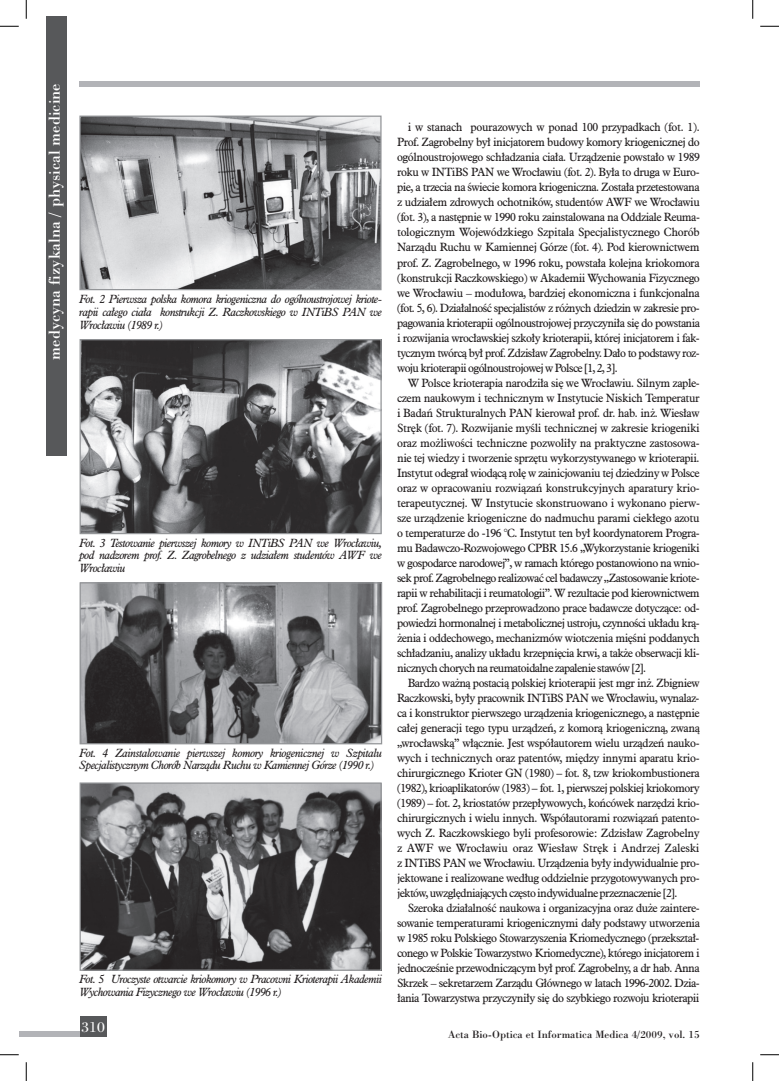
<style>
.page{position:relative;width:779px;height:1081px;background:#fff}
.page>*{position:absolute;margin:0;border:0;box-sizing:border-box;transform-origin:0 0}
.t1{font:15px "Bodoni PL";color:#fff}
.t2{font:13.75px "Bodoni Bk PL";color:#fff}
.t3{font:10.62px/15px "Aldine 721 PL";letter-spacing:-.06em;color:#231f20;text-align:justify}
.t4{font:italic 10.62px/12.8px "Aldine 721 PL";letter-spacing:-.05em;color:#231f20;text-align:justify}
.t5{font:10px "Bodoni PL";color:#231f20}
.s1{font-family:"Aldine 721 Lt PL"}
</style>
<div class="page">
<div style="left:79px;top:81px;width:620px;height:5px;background:#b2b3b7"></div>
<div style="left:46px;top:17px;width:20px;height:439px;background:#57585a"></div>
<div style="left:19px;top:1030px;width:79px;height:6px;background:#b2b3b7"></div>
<div style="left:80px;top:1015px;width:26px;height:21px;background:#57585a"></div>
<img style="left:81px;top:117px;width:299px;height:171px">
<div style="left:79px;top:115px;width:303px;height:175px;border:1px solid #939598"></div>
<img style="left:82px;top:341px;width:298px;height:191px">
<div style="left:80px;top:339px;width:302px;height:195px;border:1px solid #939598"></div>
<img style="left:82px;top:584px;width:298px;height:158px">
<div style="left:80px;top:582px;width:302px;height:162px;border:1px solid #939598"></div>
<img style="left:82px;top:784px;width:298px;height:184px">
<div style="left:80px;top:782px;width:302px;height:188px;border:1px solid #939598"></div>
<svg style="left:0;top:25px;width:19px;height:2px"></svg>
<svg style="left:760px;top:25px;width:19px;height:2px"></svg>
<svg style="left:0;top:1054px;width:19px;height:1px"></svg>
<svg style="left:760px;top:1054px;width:19px;height:1px"></svg>
<svg style="left:25px;top:0;width:2px;height:19px"></svg>
<svg style="left:25px;top:1062px;width:2px;height:18px"></svg>
<svg style="left:752px;top:0;width:1px;height:19px"></svg>
<svg style="left:752px;top:1062px;width:1px;height:18px"></svg>
<h1 class="t1" style="left:44px;top:359px;width:277px;rotate:-90deg">medycyna fizykalna / physical medicine</h1>
<p class="t4" style="left:80px;top:292px;width:304px">Fot. 2 Pierwsza polska komora kriogeniczna do ogólnoustrojowej kriote&shy;rapii całego ciała konstrukcji Z. Raczkowskiego w INTiBS PAN we Wrocławiu (1989 r.)</p>
<p class="t4" style="left:80px;top:535px;width:304px">Fot. 3 Testowanie pierwszej komory w INTiBS PAN we Wrocławiu, pod nadzorem prof. Z. Zagrobelnego z udziałem studentów AWF we Wrocławiu</p>
<p class="t4" style="left:80px;top:745px;width:304px">Fot. 4 Zainstalowanie pierwszej komory kriogenicznej w Szpitalu<br>Specjalistycznym Chorób Narządu Ruchu w Kamiennej Górze (1990 r.)</p>
<p class="t4" style="left:80px;top:971px;width:304px">Fot. 5 Uroczyste otwarcie kriokomory w Pracowni Krioterapii Akademii<br>Wychowania Fizycznego we Wrocławiu (1996 r.)</p>
<p class="t2" style="left:82px;top:1016px;width:25px">310</p>
<p class="t3" style="left:397px;top:120px;width:304px;text-indent:11px">i w stanach pourazowych w ponad 100 przypadkach (fot. 1).<br>Prof. Zagrobelny był inicjatorem budowy komory kriogenicznej do ogólnoustrojowego schładzania ciała. Urządzenie powstało w 1989 roku w INTiBS PAN we Wrocławiu (fot. 2). Była to druga w Euro&shy;pie, a trzecia na świecie komora kriogeniczna. Została przetestowana z udziałem zdrowych ochotników, studentów AWF we Wrocławiu (fot. 3), a następnie w 1990 roku zainstalowana na Oddziale Reuma&shy;tologicznym Wojewódzkiego Szpitala Specjalistycznego Chorób Narządu Ruchu w Kamiennej Górze (fot. 4). Pod kierownictwem prof. Z. Zagrobelnego, w 1996 roku, powstała kolejna kriokomora (konstrukcji Raczkowskiego) w Akademii Wychowania Fizycznego we Wrocławiu <span class="s1">–</span> modułowa, bardziej ekonomiczna i funkcjonalna (fot. 5, 6). Działalność specjalistów z różnych dziedzin w zakresie pro&shy;pagowania krioterapii ogólnoustrojowej przyczyniła się do powstania i rozwijania wrocławskiej szkoły krioterapii, której inicjatorem i fak&shy;tycznym twórcą był prof. Zdzisław Zagrobelny. Dało to podstawy roz&shy;woju krioterapii ogólnoustrojowej w Polsce [1, 2, 3].</p>
<p class="t3" style="left:397px;top:375px;width:304px;text-indent:11px">W Polsce krioterapia narodziła się we Wrocławiu. Silnym zaple&shy;czem naukowym i technicznym w Instytucie Niskich Temperatur i Badań Strukturalnych PAN kierował prof. dr. hab. inż. Wiesław Stręk (fot. 7). Rozwijanie myśli technicznej w zakresie kriogeniki oraz możliwości techniczne pozwoliły na praktyczne zastosowa&shy;nie tej wiedzy i tworzenie sprzętu wykorzystywanego w krioterapii.<br>Instytut odegrał wiodącą rolę w zainicjowaniu tej dziedziny w Polsce oraz w opracowaniu rozwiązań konstrukcyjnych aparatury krio&shy;terapeutycznej. W Instytucie skonstruowano i wykonano pierw&shy;sze urządzenie kriogeniczne do nadmuchu parami ciekłego azotu o temperaturze do -196 °C. Instytut ten był koordynatorem Progra&shy;mu Badawczo-Rozwojowego CPBR 15.6 „Wykorzystanie kriogeniki w gospodarce narodowej”, w ramach którego postanowiono na wnio&shy;sek prof. Zagrobelnego realizować cel badawczy „Zastosowanie kriote&shy;rapii w rehabilitacji i reumatologii”. W rezultacie pod kierownictwem prof. Zagrobelnego przeprowadzono prace badawcze dotyczące: od&shy;powiedzi hormonalnej i metabolicznej ustroju, czynności układu krą&shy;żenia i oddechowego, mechanizmów wiotczenia mięśni poddanych schładzaniu, analizy układu krzepnięcia krwi, a także obserwacji kli&shy;nicznych chorych na reumatoidalne zapalenie stawów [2].</p>
<p class="t3" style="left:397px;top:675px;width:304px;text-indent:11px">Bardzo ważną postacią polskiej krioterapii jest mgr inż. Zbigniew Raczkowski, były pracownik INTiBS PAN we Wrocławiu, wynalaz&shy;ca i konstruktor pierwszego urządzenia kriogenicznego, a następnie całej generacji tego typu urządzeń, z komorą kriogeniczną, zwaną „wrocławską” włącznie. Jest współautorem wielu urządzeń nauko&shy;wych i technicznych oraz patentów, między innymi aparatu krio&shy;chirurgicznego Krioter GN (1980) – fot. 8, tzw kriokombustionera (1982), krioaplikatorów (1983) – fot. 1, pierwszej polskiej kriokomory (1989) – fot. 2, kriostatów przepływowych, końcówek narzędzi krio&shy;chirurgicznych i wielu innych. Współautorami rozwiązań patento&shy;wych Z. Raczkowskiego byli profesorowie: Zdzisław Zagrobelny z AWF we Wrocławiu oraz Wiesław Stręk i Andrzej Zaleski z INTiBS PAN we Wrocławiu. Urządzenia były indywidualnie pro&shy;jektowane i realizowane według oddzielnie przygotowywanych pro&shy;jektów, uwzględniających często indywidualne przeznaczenie [2].</p>
<p class="t3" style="left:397px;top:900px;width:304px;text-indent:11px">Szeroka działalność naukowa i organizacyjna oraz duże zaintere&shy;sowanie temperaturami kriogenicznymi dały podstawy utworzenia w 1985 roku Polskiego Stowarzyszenia Kriomedycznego (przekształ&shy;conego w Polskie Towarzystwo Kriomedyczne), którego inicjatorem i jednocześnie przewodniczącym był prof. Zagrobelny, a dr hab. Anna Skrzek <span class="s1">–</span> sekretarzem Zarządu Głównego w latach 1996-2002. Dzia&shy;łania Towarzystwa przyczyniły się do szybkiego rozwoju krioterapii</p>
<p class="t5" style="left:448px;top:1027px;width:253px">Acta Bio-Optica et Informatica Medica 4/2009, vol. 15</p>
</div>
